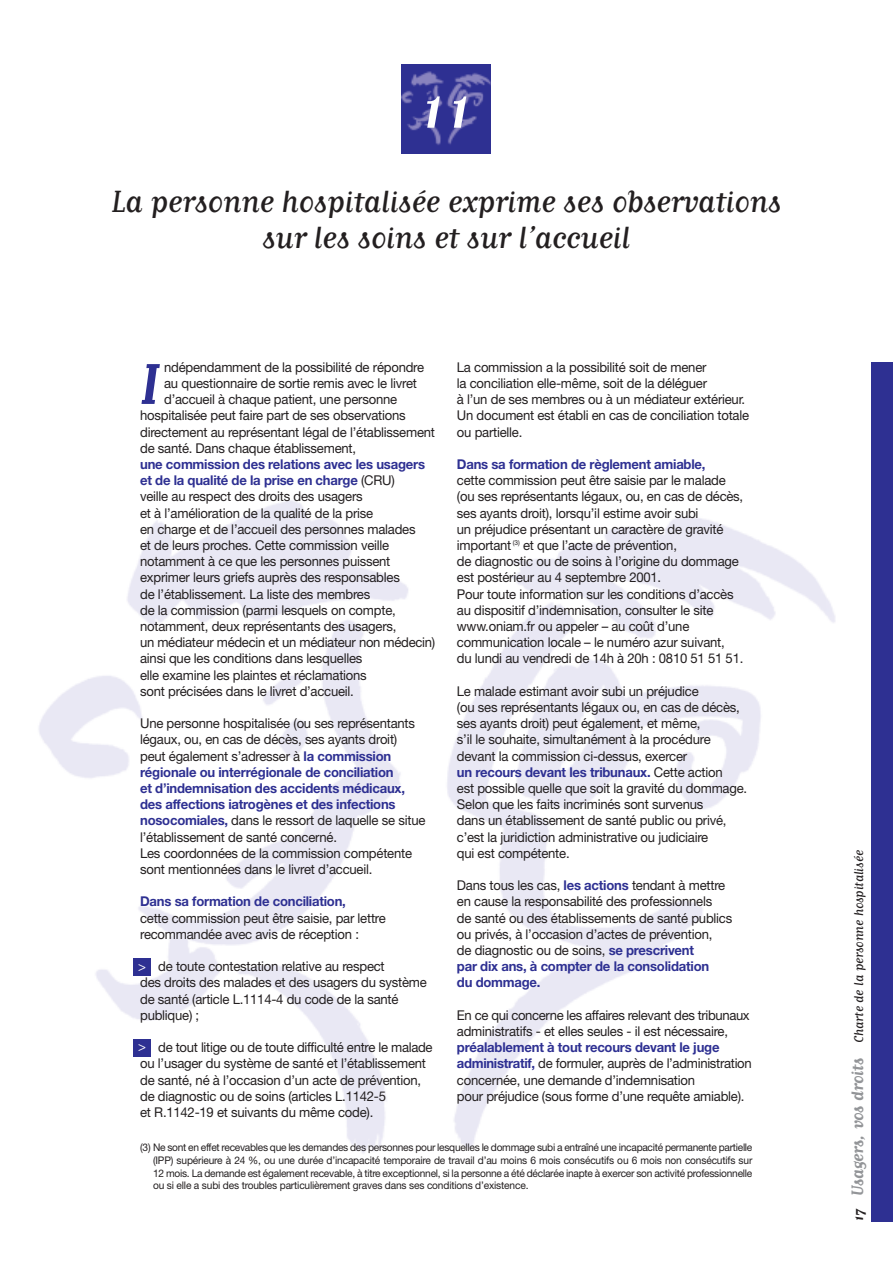
<style>
.page{position:relative;width:893px;height:1263px;background:#fff}
.page>*{position:absolute;margin:0;border:0;box-sizing:border-box;transform-origin:0 0}
.t1{font:67.5px "Matrix Script";color:#fff;scale:1.24 1}
.t2{font:700 67.5px "Matrix Script";color:#2e3092}
.t3{font:36px/36px "Matrix Script";letter-spacing:-.015em;color:#231f20;text-align:center}
.t4{font:15px "Matrix Script";letter-spacing:-.015em;color:#231f20}
.t5{font:13.5px/16.2px "Helvetica Neue";letter-spacing:-.015em;color:#231f20}
.t6{font:700 13.5px "Helvetica Neue";letter-spacing:-.015em;color:#2e3092}
.t7{font:13.5px "Helvetica Neue";color:#fff}
.t8{font:10.5px/12.6px "Helvetica Neue";letter-spacing:-.015em;color:#231f20;text-align:justify}
.s1{font-weight:700;color:#2e3092}
.s2{font-weight:700;font-size:16.5px}
.s3{font-weight:700;font-size:19.5px;color:#939598}
</style>
<div class="page">
<img style="left:402px;top:64px;width:89px;height:90px">
<img style="left:39px;top:500px;width:854px;height:722px">
<div style="left:871px;top:362px;width:22px;height:859px;background:#2e3092"></div>
<div style="left:134px;top:958px;width:17px;height:17px;background:#2e3092"></div>
<div style="left:134px;top:1039px;width:17px;height:17px;background:#2e3092"></div>
<h1 class="t1" style="left:420px;top:86px;width:44px">11</h1>
<h2 class="t3" style="left:111px;top:187px;width:672px">La personne hospitalisée exprime ses observations sur les soins et sur l’accueil</h2>
<p class="t5" style="left:164px;top:360px;width:262px">ndépendamment de la possibilité de répondre</p>
<p class="t5" style="left:164px;top:376px;width:254px">au questionnaire de sortie remis avec le livret</p>
<p class="t5" style="left:164px;top:393px;width:235px">d’accueil à chaque patient, une personne</p>
<p class="t5" style="left:140px;top:409px;width:267px">hospitalisée peut faire part de ses observations</p>
<p class="t5" style="left:140px;top:425px;width:296px">directement au représentant légal de l’établissement</p>
<p class="t5" style="left:140px;top:441px;width:217px">de santé. Dans chaque établissement,</p>
<p class="t5" style="left:140px;top:457px;width:297px"><span class="s1">une commission des relations avec les usagers et de la qualité de la prise en charge</span> (CRU)<br>veille au respect des droits des usagers<br>et à l’amélioration de la qualité de la prise<br>en charge et de l’accueil des personnes malades<br>et de leurs proches. Cette commission veille notamment à ce que les personnes puissent exprimer leurs griefs auprès des responsables<br>de l’établissement. La liste des membres<br>de la commission (parmi lesquels on compte, notamment, deux représentants des usagers,<br>un médiateur médecin et un médiateur non médecin) ainsi que les conditions dans lesquelles<br>elle examine les plaintes et réclamations<br>sont précisées dans le livret d’accueil.</p>
<p class="t5" style="left:140px;top:717px;width:287px">Une personne hospitalisée (ou ses représentants légaux, ou, en cas de décès, ses ayants droit) peut également s’adresser à <span class="s1">la commission régionale ou interrégionale de conciliation<br>et d’indemnisation des accidents médicaux, des affections iatrogènes et des infections nosocomiales,</span> dans le ressort de laquelle se situe l’établissement de santé concerné.<br>Les coordonnées de la commission compétente sont mentionnées dans le livret d’accueil.</p>
<p class="t6" style="left:140px;top:897px;width:207px">Dans sa formation de conciliation,</p>
<p class="t5" style="left:140px;top:911px;width:247px">cette commission peut être saisie, par lettre recommandée avec avis de réception :</p>
<p class="t5" style="left:140px;top:960px;width:288px;text-indent:18px">de toute contestation relative au respect<br>des droits des malades et des usagers du système de santé (article L.1114-4 du code de la santé publique) ;</p>
<p class="t5" style="left:140px;top:1041px;width:294px;text-indent:18px">de tout litige ou de toute difficulté entre le malade ou l’usager du système de santé et l’établissement de santé, né à l’occasion d’un acte de prévention, de diagnostic ou de soins (articles L.1142-5<br>et R.1142-19 et suivants du même code).</p>
<h1 class="t2" style="left:140px;top:341px;width:20px">I</h1>
<p class="t7" style="left:138px;top:961px;width:9px">&gt;</p>
<p class="t7" style="left:138px;top:1041px;width:9px">&gt;</p>
<p class="t5" style="left:457px;top:360px;width:294px">La commission a la possibilité soit de mener<br>la conciliation elle-même, soit de la déléguer<br>à l’un de ses membres ou à un médiateur extérieur.<br>Un document est établi en cas de conciliation totale ou partielle.</p>
<p class="t6" style="left:457px;top:459px;width:250px">Dans sa formation de règlement amiable,</p>
<p class="t5" style="left:457px;top:474px;width:288px">cette commission peut être saisie par le malade (ou ses représentants légaux, ou, en cas de décès, ses ayants droit), lorsqu’il estime avoir subi<br>un préjudice présentant un caractère de gravité important <sup>(3)</sup> et que l’acte de prévention,<br>de diagnostic ou de soins à l’origine du dommage est postérieur au 4 septembre 2001.<br>Pour toute information sur les conditions d’accès au dispositif d’indemnisation, consulter le site www.oniam.fr ou appeler – au coût d’une communication locale – le numéro azur suivant,<br>du lundi au vendredi de 14h à 20h : 0810 51 51 51.</p>
<p class="t5" style="left:457px;top:684px;width:292px">Le malade estimant avoir subi un préjudice<br>(ou ses représentants légaux ou, en cas de décès, ses ayants droit) peut également, et même,<br>s’il le souhaite, simultanément à la procédure devant la commission ci-dessus, exercer<br><span class="s1">un recours devant les tribunaux.</span> Cette action<br>est possible quelle que soit la gravité du dommage.<br>Selon que les faits incriminés sont survenus<br>dans un établissement de santé public ou privé, c’est la juridiction administrative ou judiciaire<br>qui est compétente.</p>
<p class="t5" style="left:457px;top:879px;width:277px">Dans tous les cas, <span class="s1">les actions</span> tendant à mettre en cause la responsabilité des professionnels<br>de santé ou des établissements de santé publics ou privés, à l’occasion d’actes de prévention,<br>de diagnostic ou de soins, <span class="s1">se prescrivent<br>par dix ans, à compter de la consolidation<br>du dommage.</span></p>
<p class="t5" style="left:457px;top:1008px;width:294px">En ce qui concerne les affaires relevant des tribunaux administratifs - et elles seules - il est nécessaire,</p>
<p class="t5" style="left:457px;top:1041px;width:296px"><span class="s1">préalablement à tout recours devant le juge administratif,</span> de formuler, auprès de l’administration concernée, une demande d’indemnisation<br>pour préjudice (sous forme d’une requête amiable).</p>
<p class="t8" style="left:153px;top:1142px;width:601px;text-indent:-13px">(3) Ne sont en effet recevables que les demandes des personnes pour lesquelles le dommage subi a entraîné une incapacité permanente partielle (IPP) supérieure à 24 %, ou une durée d’incapacité temporaire de travail d’au moins 6 mois consécutifs ou 6 mois non consécutifs sur 12 mois. La demande est également recevable, à titre exceptionnel, si la personne a été déclarée inapte à exercer son activité professionnelle ou si elle a subi des troubles particulièrement graves dans ses conditions d’existence.</p>
<p class="t4" style="left:854px;top:1221px;width:372px;rotate:-90deg"><span class="s2">17</span> <span class="s3">Usagers, vos droits</span> Charte de la personne hospitalisée</p>
</div>
